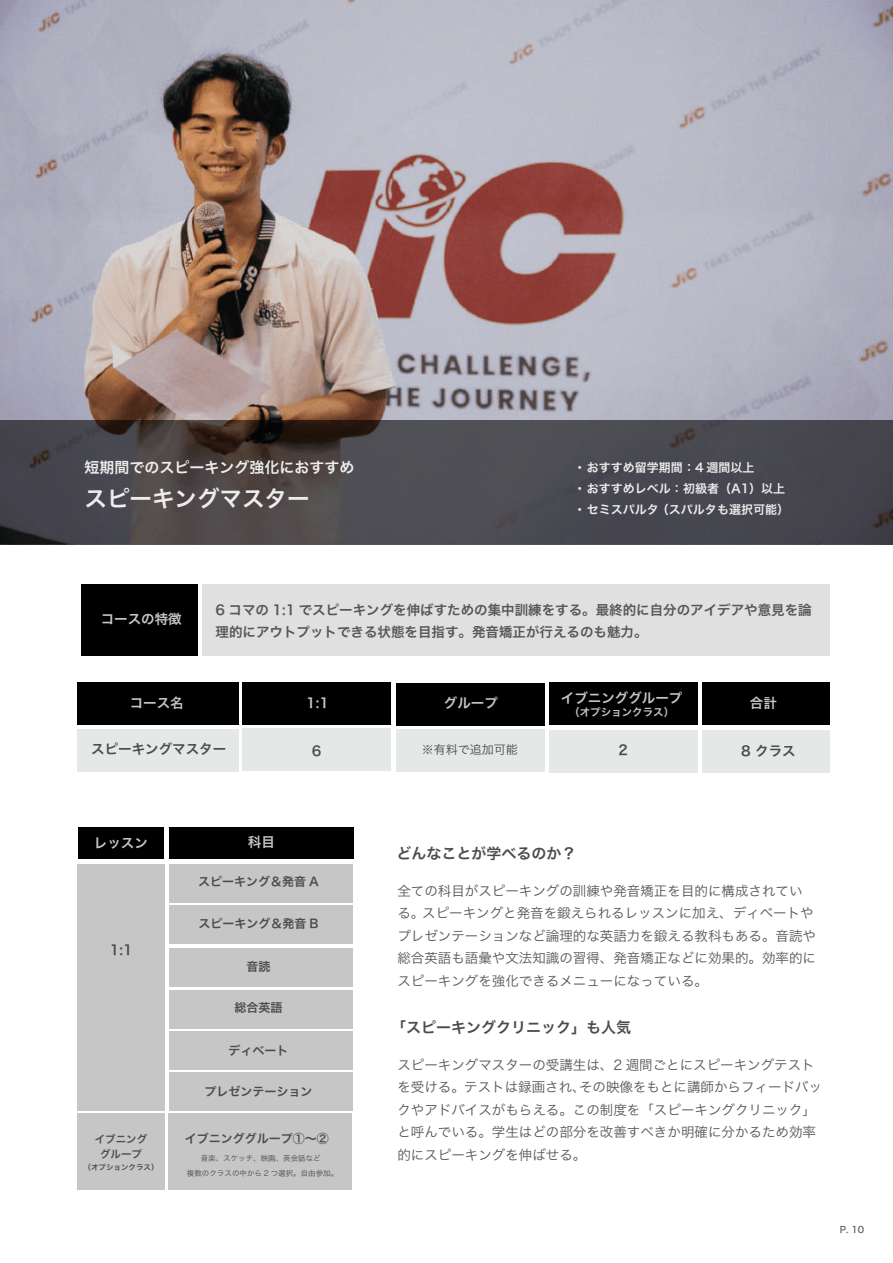
<style>
.page{position:relative;width:893px;height:1263px;background:#fff}
.page>*{position:absolute;margin:0;border:0;box-sizing:border-box;transform-origin:0 0}
.t1{font:22.5px "Hira Kaku Pro W6";color:#ededed}
.t2{font:15px "Hira Kaku Pro W6";color:#4b4c4d}
.t3{font:15px "Hira Kaku Pro W6";color:#ededed}
.t4{font:13.5px/22.5px "Hira Kaku Pro W3";color:#575757}
.t5{font:13.5px/22.5px "Hira Kaku Pro W6";color:#575757}
.t6{font:13.5px "Hira Kaku Pro W6";color:#c6c6c6}
.t7{font:13.5px "Hira Kaku Pro W6";color:#4b4c4d}
.t8{font:12px "Hira Kaku Pro W6";color:#4b4c4d}
.t9{font:12px/21px "Hira Kaku Pro W6";color:#ededed}
.t10{font:12px "Hira Kaku Pro W3";color:#4b4c4d}
.t11{font:10.5px "Hira Kaku Pro W6";color:#c6c6c6}
.t12{font:10.5px "Hira Kaku Pro W6";color:#4b4c4d}
.t13{font:9px "Hira Kaku Pro W6";color:#6b6b6b}
.t14{font:7.5px/15px "Hira Kaku Pro W3";color:#4b4c4d;text-align:center}
.t15{font:7.5px "Hira Kaku Pro W6";color:#4b4c4d}
</style>
<div class="page">
<img style="left:0;top:0;width:893px;height:420px">
<svg style="left:0;top:420px;width:893px;height:125px;background:#48454a"></svg>
<div style="left:78px;top:682px;width:161px;height:43px;background:#000"></div>
<div style="left:77px;top:729px;width:162px;height:42px;background:#e4e8e7"></div>
<div style="left:242px;top:682px;width:149px;height:42px;background:#000"></div>
<div style="left:396px;top:683px;width:149px;height:42px;background:#000"></div>
<div style="left:549px;top:682px;width:149px;height:43px;background:#000"></div>
<div style="left:702px;top:682px;width:128px;height:43px;background:#000"></div>
<div style="left:243px;top:729px;width:148px;height:42px;background:#e4e8e7"></div>
<div style="left:396px;top:729px;width:149px;height:42px;background:#e4e8e7"></div>
<div style="left:549px;top:730px;width:149px;height:42px;background:#e4e8e7"></div>
<div style="left:703px;top:730px;width:127px;height:42px;background:#e4e8e7"></div>
<div style="left:81px;top:584px;width:116px;height:72px;background:#000"></div>
<div style="left:202px;top:585px;width:628px;height:71px;background:#e0e0e0"></div>
<div style="left:78px;top:828px;width:86px;height:31px;background:#000"></div>
<div style="left:77px;top:864px;width:87px;height:247px;background:#c6c6c6"></div>
<div style="left:169px;top:828px;width:185px;height:31px;background:#000"></div>
<div style="left:169px;top:864px;width:184px;height:39px;background:#c6c6c6"></div>
<div style="left:169px;top:906px;width:184px;height:38px;background:#c6c6c6"></div>
<div style="left:169px;top:948px;width:184px;height:39px;background:#c6c6c6"></div>
<div style="left:169px;top:990px;width:184px;height:38px;background:#c6c6c6"></div>
<div style="left:169px;top:1031px;width:184px;height:38px;background:#c6c6c6"></div>
<div style="left:169px;top:1072px;width:184px;height:39px;background:#c6c6c6"></div>
<div style="left:77px;top:1113px;width:87px;height:77px;background:#c6c6c6"></div>
<div style="left:169px;top:1114px;width:183px;height:76px;background:#c6c6c6"></div>
<p class="t3" style="left:85px;top:453px;width:272px">短期間でのスピーキング強化におすすめ</p>
<h1 class="t1" style="left:85px;top:478px;width:227px">スピーキングマスター</h1>
<p class="t9" style="left:574px;top:456px;width:216px">・ おすすめ留学期間：4 週間以上<br>・ おすすめレベル：初級者（A1）以上・ セミスパルタ （スパルタも選択可能）</p>
<p class="t6" style="left:101px;top:606px;width:82px">コースの特徴</p>
<p class="t5" style="left:216px;top:598px;width:598px">6 コマの 1:1 でスピーキングを伸ばすための集中訓練をする。最終的に自分のアイデアや意見を論理的にアウトプットできる状態を目指す。発音矯正が行えるのも魅力。</p>
<p class="t6" style="left:130px;top:691px;width:55px">コース名</p>
<p class="t6" style="left:306px;top:691px;width:24px">1:1</p>
<p class="t6" style="left:561px;top:685px;width:123px">イブニンググループ</p>
<p class="t11" style="left:569px;top:703px;width:106px">（オプションクラス）</p>
<p class="t6" style="left:444px;top:691px;width:55px">グループ</p>
<p class="t6" style="left:750px;top:690px;width:28px">合計</p>
<p class="t7" style="left:91px;top:737px;width:136px">スピーキングマスター</p>
<p class="t7" style="left:312px;top:739px;width:11px">6</p>
<p class="t10" style="left:422px;top:739px;width:97px">※有料で追加可能</p>
<p class="t7" style="left:618px;top:738px;width:11px">2</p>
<p class="t7" style="left:741px;top:738px;width:56px">8 クラス</p>
<p class="t6" style="left:94px;top:830px;width:55px">レッスン</p>
<p class="t7" style="left:110px;top:937px;width:24px">1:1</p>
<p class="t6" style="left:248px;top:830px;width:28px">科目</p>
<p class="t8" style="left:198px;top:871px;width:122px">スピーキング＆発音 A</p>
<p class="t8" style="left:198px;top:912px;width:122px">スピーキング＆発音 B</p>
<p class="t8" style="left:246px;top:955px;width:25px">音読</p>
<p class="t8" style="left:234px;top:996px;width:49px">総合英語</p>
<p class="t8" style="left:228px;top:1039px;width:61px">ディベート</p>
<p class="t8" style="left:204px;top:1081px;width:109px">プレゼンテーション</p>
<p class="t12" style="left:95px;top:1129px;width:54px">イブニング</p>
<p class="t8" style="left:185px;top:1128px;width:146px">イブニンググループ①～②</p>
<p class="t12" style="left:100px;top:1144px;width:43px">グループ</p>
<p class="t15" style="left:84px;top:1161px;width:76px">（オプションクラス）</p>
<p class="t14" style="left:187px;top:1150px;width:153px">音楽、スケッチ、映画、英会話など<br>複数のクラスの中から 2 つ選択。自由参加。</p>
<p class="t2" style="left:396px;top:840px;width:181px">どんなことが学べるのか？</p>
<p class="t4" style="left:397px;top:878px;width:420px">全ての科目がスピーキングの訓練や発音矯正を目的に構成されている。スピーキングと発音を鍛えられるレッスンに加え、ディベートやプレゼンテーションなど論理的な英語力を鍛える教科もある。音読や総合英語も語彙や文法知識の習得、発音矯正などに効果的。効率的にスピーキングを強化できるメニューになっている。</p>
<p class="t2" style="left:391px;top:1014px;width:241px">「スピーキングクリニック」も人気</p>
<p class="t4" style="left:397px;top:1052px;width:426px">スピーキングマスターの受講生は、2 週間ごとにスピーキングテストを受ける。テストは録画され、その映像をもとに講師からフィードバックやアドバイスがもらえる。この制度を「スピーキングクリニック」と呼んでいる。学生はどの部分を改善すべきか明確に分かるため効率的にスピーキングを伸ばせる。</p>
<p class="t13" style="left:840px;top:1221px;width:26px">P. 10</p>
</div>
